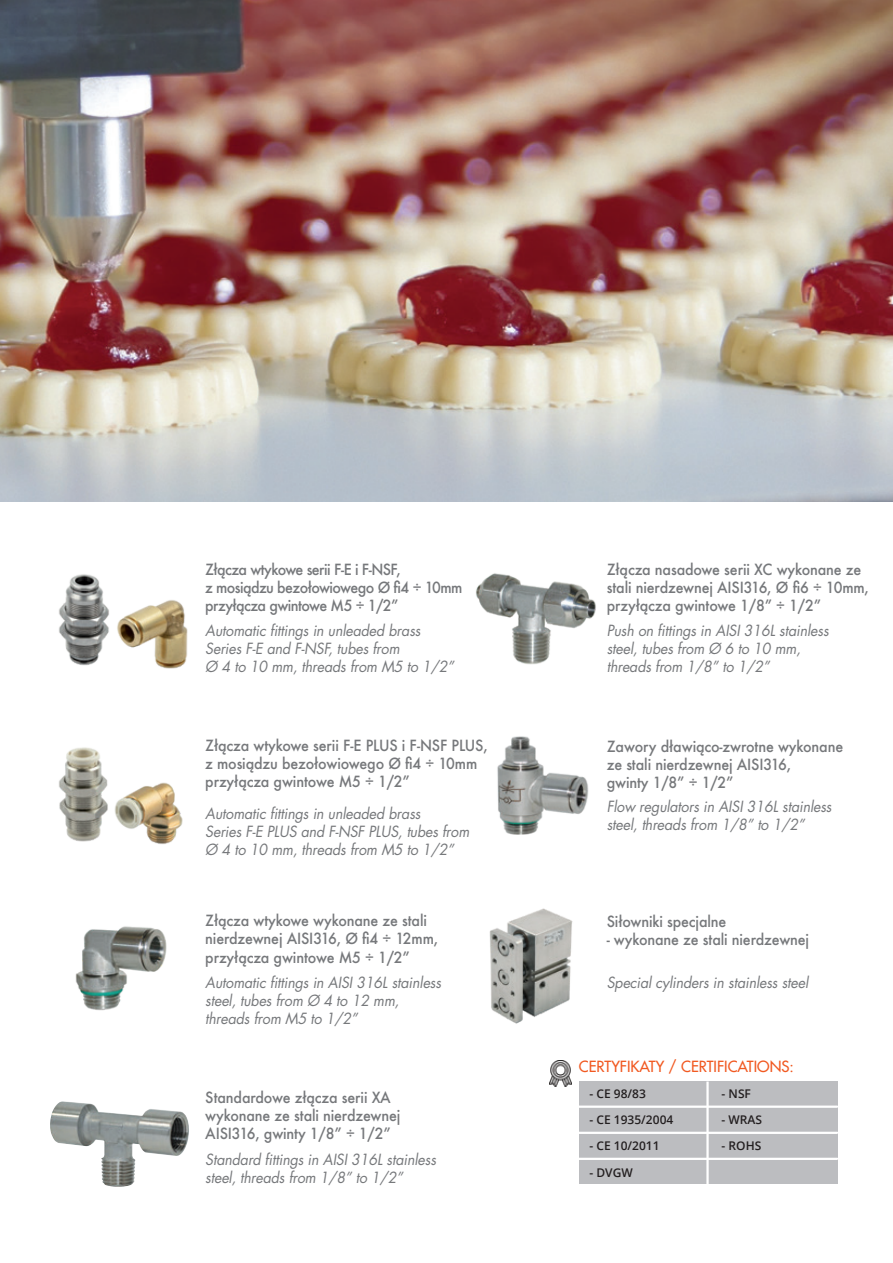
<style>
.page{position:relative;width:893px;height:1263px;background:#fff}
.page>*{position:absolute;margin:0;border:0;box-sizing:border-box;transform-origin:0 0}
.t1{font:italic 15px/18px "Futura Std";letter-spacing:-.01em;color:#76787b;scale:.95 1}
.t2{font:500 15px/18px "Futura";letter-spacing:-.01em;color:#76787b;scale:.95 1}
.t3{font:500 15px/18px "Futura";letter-spacing:-.04em;color:#76787b;scale:.95 1}
.t4{font:500 15px "Futura Std";color:#f15921}
.t5{font:600 12px "Open Sans";color:#231f20}
</style>
<div class="page">
<img style="left:0;top:0;width:893px;height:502px">
<img style="left:476px;top:573px;width:120px;height:92px">
<img style="left:75px;top:926px;width:92px;height:85px">
<img style="left:489px;top:908px;width:84px;height:116px">
<img style="left:50px;top:1101px;width:139px;height:86px">
<img style="left:497px;top:736px;width:92px;height:99px">
<div style="left:579px;top:1081px;width:259px;height:24px;background:#bcbdc0"></div>
<div style="left:579px;top:1108px;width:259px;height:24px;background:#bcbdc0"></div>
<div style="left:579px;top:1134px;width:259px;height:24px;background:#bcbdc0"></div>
<div style="left:579px;top:1160px;width:259px;height:24px;background:#bcbdc0"></div>
<img style="left:549px;top:1060px;width:22px;height:26px">
<hr style="left:706px;top:1081px;width:3px;height:103px;background:#fff">
<img style="left:59px;top:747px;width:49px;height:95px">
<img style="left:114px;top:782px;width:69px;height:62px">
<img style="left:59px;top:574px;width:50px;height:92px">
<img style="left:117px;top:600px;width:71px;height:69px">
<p class="t3" style="left:205px;top:560px;width:272px">Złącza wtykowe serii F-E i F-NSF,<br>z mosiądzu bezołowiowego Ø fi4 ÷ 10mm przyłącza gwintowe M5 ÷ 1/2”</p>
<p class="t1" style="left:205px;top:622px;width:263px">Automatic fittings in unleaded brass<br>Series F-E and F-NSF, tubes from<br>Ø 4 to 10 mm, threads from M5 to 1/2”</p>
<p class="t2" style="left:205px;top:737px;width:299px">Złącza wtykowe serii F-E PLUS i F-NSF PLUS, z mosiądzu bezołowiowego Ø fi4 ÷ 10mm przyłącza gwintowe M5 ÷ 1/2”</p>
<p class="t1" style="left:205px;top:804px;width:280px">Automatic fittings in unleaded brass<br>Series F-E PLUS and F-NSF PLUS, tubes from<br>Ø 4 to 10 mm, threads from M5 to 1/2”</p>
<p class="t2" style="left:205px;top:912px;width:247px">Złącza wtykowe wykonane ze stali nierdzewnej AISI316, Ø fi4 ÷ 12mm, przyłącza gwintowe M5 ÷ 1/2”</p>
<p class="t1" style="left:205px;top:974px;width:250px">Automatic fittings in AISI 316L stainless steel, tubes from Ø 4 to 12 mm, threads from M5 to 1/2”</p>
<p class="t2" style="left:205px;top:1088px;width:207px">Standardowe złącza serii XA wykonane ze stali nierdzewnej<br>AISI316, gwinty 1/8” ÷ 1/2”</p>
<p class="t1" style="left:205px;top:1150px;width:244px">Standard fittings in AISI 316L stainless steel, threads from 1/8” to 1/2”</p>
<p class="t2" style="left:607px;top:560px;width:278px">Złącza nasadowe serii XC wykonane ze stali nierdzewnej AISI316, Ø fi6 ÷ 10mm, przyłącza gwintowe 1/8” ÷ 1/2”</p>
<p class="t1" style="left:607px;top:622px;width:235px">Push on fittings in AISI 316L stainless steel, tubes from Ø 6 to 10 mm, threads from 1/8” to 1/2”</p>
<p class="t2" style="left:607px;top:737px;width:250px">Zawory dławiąco-zwrotne wykonane ze stali nierdzewnej AISI316,<br>gwinty 1/8” ÷ 1/2”</p>
<p class="t1" style="left:607px;top:798px;width:238px">Flow regulators in AISI 316L stainless steel, threads from 1/8” to 1/2”</p>
<p class="t2" style="left:607px;top:912px;width:127px">Siłowniki specjalne</p>
<p class="t2" style="left:607px;top:930px;width:215px">- wykonane ze stali nierdzewnej</p>
<p class="t1" style="left:607px;top:974px;width:214px">Special cylinders in stainless steel</p>
<p class="t4" style="left:579px;top:1057px;width:216px">CERTYFIKATY / CERTIFICATIONS:</p>
<p class="t5" style="left:589px;top:1085px;width:58px">- CE 98/83</p>
<p class="t5" style="left:722px;top:1085px;width:31px">- NSF</p>
<p class="t5" style="left:589px;top:1112px;width:85px">- CE 1935/2004</p>
<p class="t5" style="left:722px;top:1112px;width:42px">- WRAS</p>
<p class="t5" style="left:589px;top:1138px;width:72px">- CE 10/2011</p>
<p class="t5" style="left:722px;top:1138px;width:41px">- ROHS</p>
<p class="t5" style="left:589px;top:1164px;width:45px">- DVGW</p>
</div>
